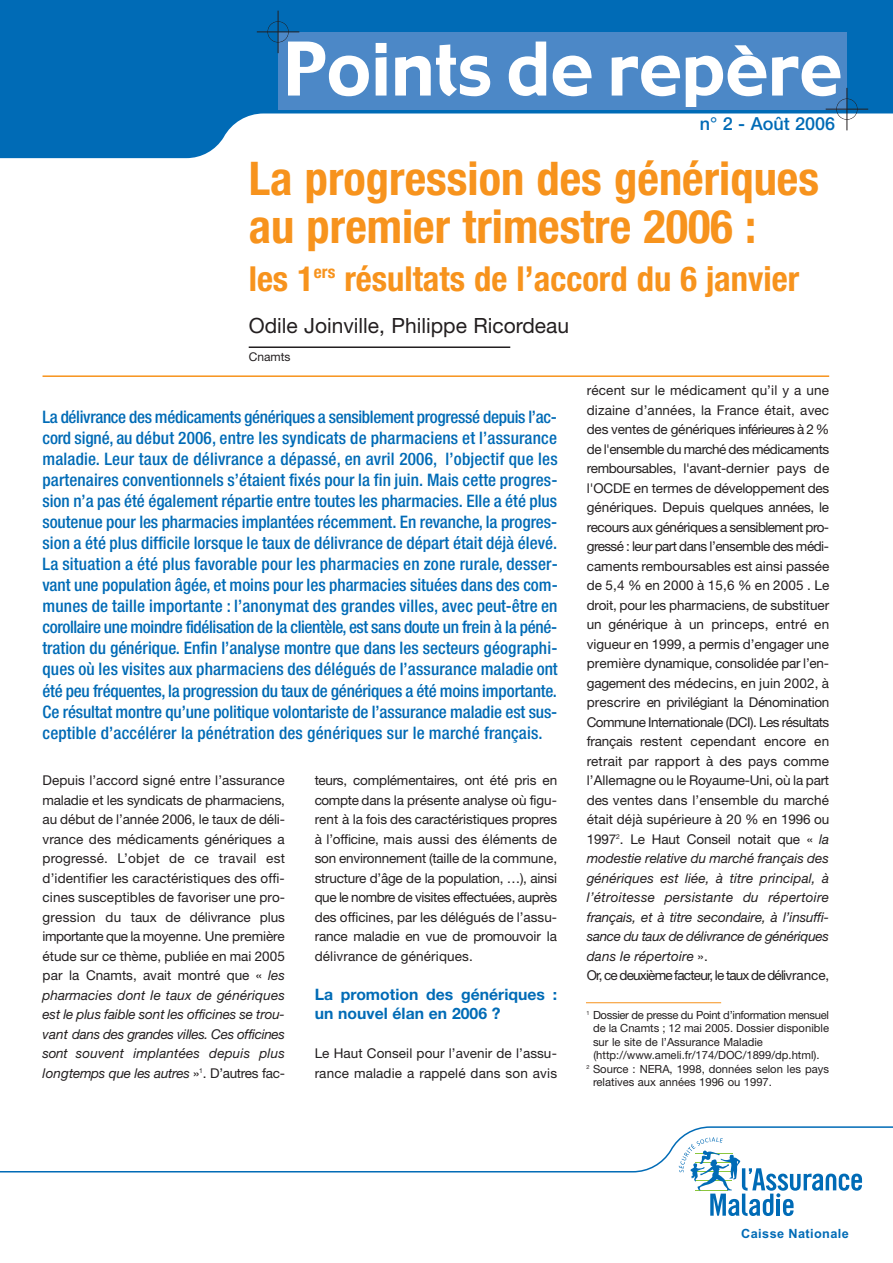
<style>
.page{position:relative;width:893px;height:1263px;background:#fff}
.page>*{position:absolute;margin:0;border:0;box-sizing:border-box;transform-origin:0 0}
.t1{font:72px "Gadget";color:#fff}
.t2{font:700 condensed 46.5px/48px "Helvetica Neue";color:#f7931d}
.t3{font:700 condensed 34.5px "Helvetica Neue";color:#f7931d}
.t4{font:21px "Helvetica Neue";color:#231f20}
.t5{font:500 18px "Helvetica Neue";color:#006bb6}
.t6{font:500 condensed 17.25px/21px "Helvetica Neue";letter-spacing:.01em;color:#006bb6;text-align:justify}
.t7{font:700 15.75px/19.5px "Helvetica Neue";color:#006bb6}
.t8{font:13.5px/19.5px "Helvetica Neue";letter-spacing:-.005em;color:#231f20;text-align:justify}
.t9{font:700 12.75px "Arial";color:#006bb6}
.t10{font:12px "Helvetica Neue";color:#231f20}
.t11{font:11.25px "Helvetica Neue";color:#231f20}
.t12{font:11.25px "Helvetica Neue";letter-spacing:-.03em;color:#231f20}
.s1{font-style:italic}
</style>
<div class="page">
<div style="left:0;top:0;width:893px;height:184px;background:#006bb6"></div>
<svg style="left:0;top:113px;width:893px;height:71px;fill:#fff"></svg>
<div style="left:278px;top:32px;width:569px;height:77px;background:#4c88c7"></div>
<hr style="left:249px;top:346px;width:261px;height:2px;background:#231f20">
<div style="left:267px;top:21px;width:22px;height:22px;border:1px solid #231f20;border-radius:50%"></div>
<hr style="left:257px;top:32px;width:42px;height:1px;background:#231f20">
<hr style="left:278px;top:11px;width:1px;height:42px;background:#231f20">
<div style="left:836px;top:98px;width:21px;height:22px;border:1px solid #231f20;border-radius:50%"></div>
<hr style="left:826px;top:109px;width:42px;height:1px;background:#231f20">
<hr style="left:847px;top:88px;width:1px;height:42px;background:#231f20">
<svg style="left:0;top:1126px;width:893px;height:90px"></svg>
<hr style="left:43px;top:375px;width:786px;height:2px;background:#f7931d">
<hr style="left:586px;top:1002px;width:135px;height:1px;background:#f7931d">
<h1 class="t1" style="left:283px;top:29px;width:560px">Points de repère</h1>
<h3 class="t5" style="left:700px;top:117px;width:137px">n° 2 - Août 2006</h3>
<h2 class="t2" style="left:249px;top:158px;width:572px">La progression des génériques au premier trimestre 2006 :</h2>
<h3 class="t3" style="left:249px;top:266px;width:552px">les 1<sup>ers</sup> résultats de l’accord du 6 janvier</h3>
<h3 class="t4" style="left:249px;top:318px;width:322px">Odile Joinville, Philippe Ricordeau</h3>
<p class="t10" style="left:249px;top:352px;width:43px">Cnamts</p>
<p class="t6" style="left:43px;top:408px;width:517px">La délivrance des médicaments génériques a sensiblement progressé depuis l’ac&shy;cord signé, au début 2006, entre les syndicats de pharmaciens et l’assurance maladie. Leur taux de délivrance a dépassé, en avril 2006, l’objectif que les partenaires conventionnels s’étaient fixés pour la fin juin. Mais cette progres&shy;sion n’a pas été également répartie entre toutes les pharmacies. Elle a été plus soutenue pour les pharmacies implantées récemment. En revanche, la progres&shy;sion a été plus difficile lorsque le taux de délivrance de départ était déjà élevé.<br>La situation a été plus favorable pour les pharmacies en zone rurale, desser&shy;vant une population âgée, et moins pour les pharmacies situées dans des com&shy;munes de taille importante : l’anonymat des grandes villes, avec peut-être en corollaire une moindre fidélisation de la clientèle, est sans doute un frein à la péné&shy;tration du générique. Enfin l’analyse montre que dans les secteurs géographi&shy;ques où les visites aux pharmaciens des délégués de l’assurance maladie ont été peu fréquentes, la progression du taux de génériques a été moins importante.<br>Ce résultat montre qu’une politique volontariste de l’assurance maladie est sus&shy;ceptible d’accélérer la pénétration des génériques sur le marché français.</p>
<p class="t8" style="left:43px;top:772px;width:244px">Depuis l’accord signé entre l’assurance maladie et les syndicats de pharmaciens, au début de l’année 2006, le taux de déli&shy;vrance des médicaments génériques a progressé. L’objet de ce travail est d’identifier les caractéristiques des offi&shy;cines susceptibles de favoriser une pro&shy;gression du taux de délivrance plus importante que la moyenne. Une première étude sur ce thème, publiée en mai 2005 par la Cnamts, avait montré que « <span class="s1">les pharmacies dont le taux de génériques est le plus faible sont les officines se trou&shy;vant dans des grandes villes. Ces officines sont souvent implantées depuis plus longtemps que les autres</span> »<sup>1</sup>. D’autres fac-</p>
<p class="t8" style="left:315px;top:772px;width:244px">teurs, complémentaires, ont été pris en compte dans la présente analyse où figu&shy;rent à la fois des caractéristiques propres à l’officine, mais aussi des éléments de son environnement (taille de la commune, structure d’âge de la population, …), ainsi que le nombre de visites effectuées, auprès des officines, par les délégués de l’assu&shy;rance maladie en vue de promouvoir la délivrance de génériques.</p>
<p class="t7" style="left:315px;top:986px;width:244px">La promotion des génériques : un nouvel élan en 2006 ?</p>
<p class="t8" style="left:315px;top:1045px;width:244px">Le Haut Conseil pour l’avenir de l’assu&shy;rance maladie a rappelé dans son avis</p>
<p class="t8" style="left:587px;top:382px;width:244px;text-align:left">récent sur le médicament qu’il y a une dizaine d’années, la France était, avec des ventes de génériques inférieures à 2% de l'ensemble du marché des médicaments remboursables, l'avant-dernier pays de l'OCDE en termes de développement des génériques. Depuis quelques années, le recours aux génériques a sensiblement pro&shy;gressé : leur part dans l’ensemble des médi&shy;caments remboursables est ainsi passée de 5,4 % en 2000 à 15,6 % en 2005 . Le droit, pour les pharmaciens, de substituer un générique à un princeps, entré en vigueur en 1999, a permis d’engager une première dynamique, consolidée par l’en&shy;gagement des médecins, en juin 2002, à prescrire en privilégiant la Dénomination Commune Internationale (DCI). Les résultats français restent cependant encore en retrait par rapport à des pays comme l’Allemagne ou le Royaume-Uni, où la part des ventes dans l’ensemble du marché était déjà supérieure à 20 % en 1996 ou 1997<sup>2</sup>. Le Haut Conseil notait que « <span class="s1">la modestie relative du marché français des génériques est liée, à titre principal, à l’étroitesse persistante du répertoire français, et à titre secondaire, à l’insuffi&shy;sance du taux de délivrance de génériques dans le répertoire</span> ».<br>Or, ce deuxième facteur, le taux de délivrance,</p>
<p class="t12" style="left:586px;top:1011px;width:244px"><sup>1</sup> Dossier de presse du Point d’information mensuel</p>
<p class="t11" style="left:593px;top:1024px;width:238px">de la Cnamts ; 12 mai 2005. Dossier disponible</p>
<p class="t11" style="left:593px;top:1038px;width:171px">sur le site de l’Assurance Maladie</p>
<p class="t11" style="left:593px;top:1051px;width:228px">(http://www.ameli.fr/174/DOC/1899/dp.html).</p>
<p class="t11" style="left:586px;top:1065px;width:244px"><sup>2</sup> Source : NERA, 1998, données selon les pays</p>
<p class="t11" style="left:593px;top:1078px;width:180px">relatives aux années 1996 ou 1997.</p>
<p class="t9" style="left:741px;top:1226px;width:109px">Caiss Nationale</p>
</div>
